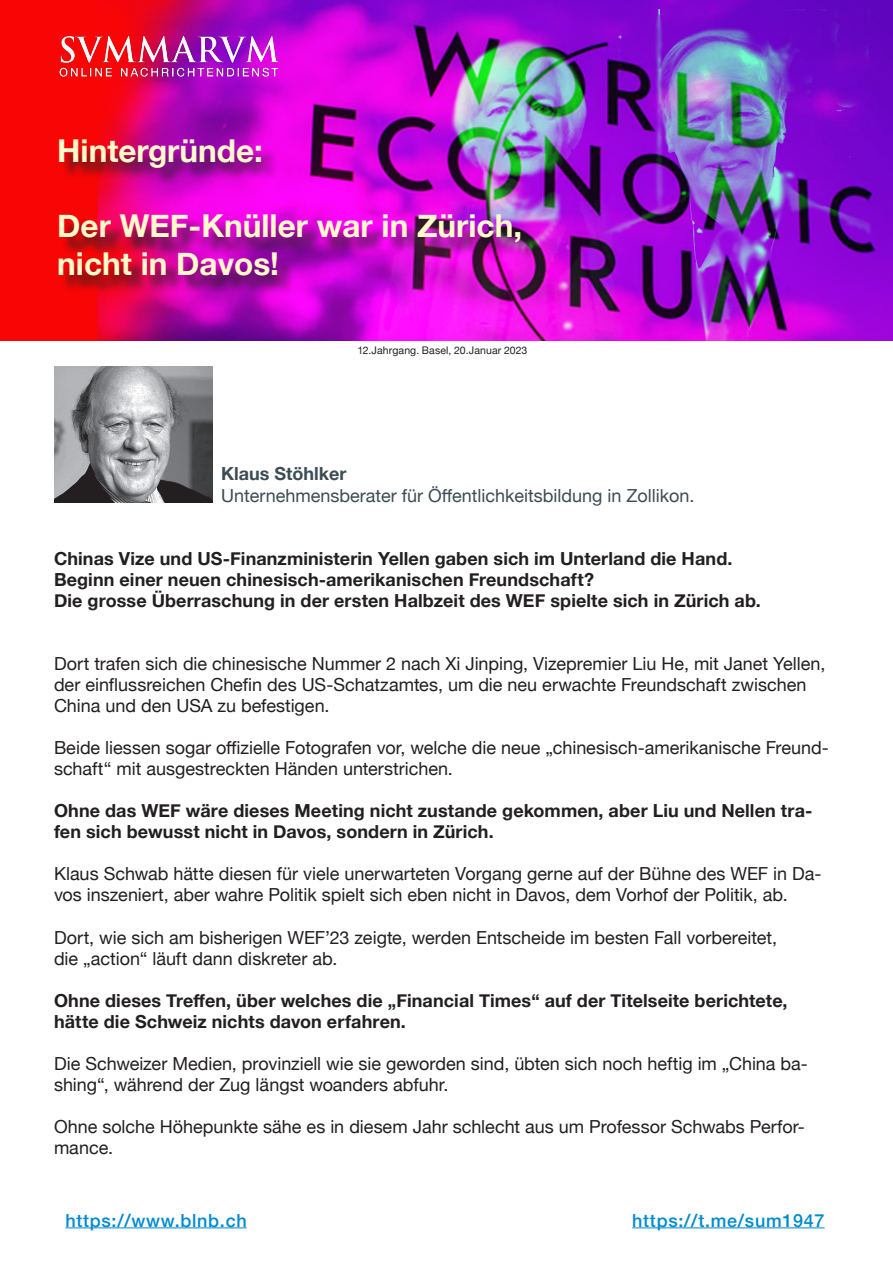
<style>
.page{position:relative;width:893px;height:1263px;background:#fff}
.page>*{position:absolute;margin:0;border:0;box-sizing:border-box;transform-origin:0 0}
.t1{font:700 31.5px "Helvetica Neue";color:#fffaca}
.t2{font:18px/21px "Helvetica Neue";color:#231f20}
.t3{font:700 18px/21px "Helvetica Neue";letter-spacing:.005em;color:#231f20}
.t4{font:18px "Helvetica Neue";color:#3c4c54}
.t5{font:500 18px "Helvetica Neue";letter-spacing:.04em;color:#008ad0}
.t6{font:700 18px "Helvetica Neue";color:#3c4c54}
.t7{font:10.5px "Helvetica Neue";letter-spacing:.01em;color:#231f20}
</style>
<div class="page">
<hr style="left:65px;top:1227px;width:182px;height:1px;background:#008ad0">
<hr style="left:632px;top:1227px;width:193px;height:1px;background:#008ad0">
<img style="left:0;top:0;width:893px;height:340px">
<img style="left:54px;top:367px;width:158px;height:135px">
<div style="left:62px;top:141px;width:476px;height:153px;background:#231f20;opacity:.75"></div>
<img style="left:47px;top:30px;width:244px;height:52px">
<p class="t1" style="left:57px;top:126px;width:207px">Hintergründe:</p>
<p class="t1" style="left:57px;top:201px;width:466px">Der WEF-Knüller war in Zürich,</p>
<p class="t1" style="left:57px;top:239px;width:223px">nicht in Davos!</p>
<p class="t7" style="left:357px;top:342px;width:171px">12.Jahrgang. Basel, 20.Januar 2023</p>
<p class="t6" style="left:221px;top:460px;width:127px">Klaus Stöhlker</p>
<p class="t4" style="left:221px;top:483px;width:475px">Unternehmensberater für Öffentlichkeitsbildung in Zollikon.</p>
<p class="t3" style="left:54px;top:549px;width:680px">Chinas Vize und US-Finanzministerin Yellen gaben sich im Unterland die Hand.</p>
<p class="t3" style="left:54px;top:570px;width:542px">Beginn einer neuen chinesisch-amerikanischen Freundschaft?</p>
<p class="t3" style="left:54px;top:591px;width:708px">Die grosse Überraschung in der ersten Halbzeit des WEF spielte sich in Zürich ab.</p>
<p class="t2" style="left:54px;top:655px;width:773px">Dort trafen sich die chinesische Nummer 2 nach Xi Jinping, Vizepremier Liu He, mit Janet Yellen, der einflussreichen Chefin des US-Schatzamtes, um die neu erwachte Freundschaft zwischen<br>China und den USA zu befestigen.</p>
<p class="t2" style="left:54px;top:739px;width:776px">Beide liessen sogar offizielle Fotografen vor, welche die neue „chinesisch-amerikanische Freund&shy;schaft“ mit ausgestreckten Händen unterstrichen.</p>
<p class="t3" style="left:54px;top:801px;width:760px">Ohne das WEF wäre dieses Meeting nicht zustande gekommen, aber Liu und Nellen tra&shy;fen sich bewusst nicht in Davos, sondern in Zürich.</p>
<p class="t2" style="left:54px;top:865px;width:769px">Klaus Schwab hätte diesen für viele unerwarteten Vorgang gerne auf der Bühne des WEF in Da&shy;vos inszeniert, aber wahre Politik spielt sich eben nicht in Davos, dem Vorhof der Politik, ab.</p>
<p class="t2" style="left:54px;top:928px;width:724px">Dort, wie sich am bisherigen WEF’23 zeigte, werden Entscheide im besten Fall vorbereitet,</p>
<p class="t2" style="left:54px;top:949px;width:285px">die „action“ läuft dann diskreter ab.</p>
<p class="t3" style="left:54px;top:990px;width:735px">Ohne dieses Treffen, über welches die „Financial Times“ auf der Titelseite berichtete,</p>
<p class="t3" style="left:54px;top:1011px;width:353px">hätte die Schweiz nichts davon erfahren.</p>
<p class="t2" style="left:54px;top:1054px;width:755px">Die Schweizer Medien, provinziell wie sie geworden sind, übten sich noch heftig im „China ba&shy;shing“, während der Zug längst woanders abfuhr.</p>
<p class="t2" style="left:54px;top:1117px;width:752px">Ohne solche Höhepunkte sähe es in diesem Jahr schlecht aus um Professor Schwabs Perfor&shy;mance.</p>
<p class="t5" style="left:65px;top:1206px;width:183px">https://www.blnb.ch</p>
<p class="t5" style="left:632px;top:1206px;width:194px">https://t.me/sum1947</p>
</div>
